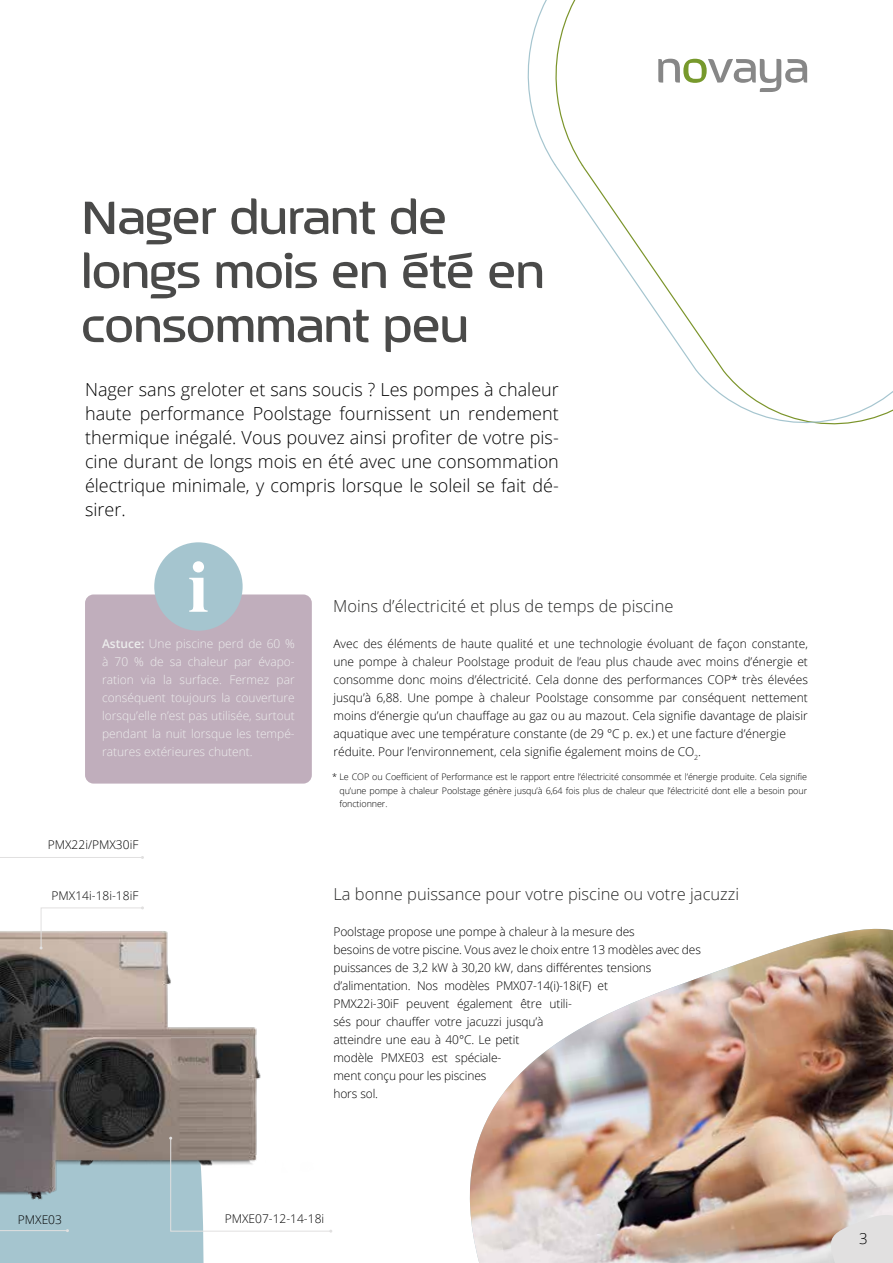
<style>
.page{position:relative;width:893px;height:1263px;background:#fff}
.page>*{position:absolute;margin:0;border:0;box-sizing:border-box;transform-origin:0 0}
.t1{font:500 52.5px/54px "September";color:#4a4a49}
.t2{font:300 18px/24px "Open Sans";color:#000;text-align:justify}
.t3{font:300 16.5px "Open Sans";color:#282827}
.t4{font:300 15px "Open Sans";color:#000}
.t5{font:300 12px/18px "Open Sans";color:#000}
.t6{font:300 12px/18px "Open Sans";color:#ededed;text-align:justify}
.t7{font:300 9px/13.5px "Open Sans";letter-spacing:-.01em;color:#000;text-align:justify}
.s1{font-weight:600}
</style>
<div class="page">
<svg style="left:527px;top:0;width:366px;height:425px"></svg>
<div style="left:85px;top:594px;width:227px;height:189px;background:#c0aebc;border-radius:9px"></div>
<div style="left:154px;top:542px;width:89px;height:89px;background:#a5c5cf;border-radius:50%"></div>
<svg style="left:189px;top:561px;width:19px;height:51px"></svg>
<img style="left:469px;top:929px;width:424px;height:334px">
<div style="left:0;top:1248px;width:204px;height:15px;background:#a5c5cf"></div>
<img style="left:0;top:931px;width:261px;height:317px">
<svg style="left:0;top:1170px;width:69px;height:62px;background:#95a8af"></svg>
<svg style="left:169px;top:1137px;width:163px;height:96px"></svg>
<svg style="left:0;top:856px;width:144px;height:93px"></svg>
<svg style="left:658px;top:59px;width:149px;height:33px"></svg>
<svg style="left:824px;top:1206px;width:69px;height:57px;background:#ddd6d2"></svg>
<h1 class="t1" style="left:81px;top:189px;width:464px">Nager durant de longs mois en été en consommant peu</h1>
<p class="t2" style="left:85px;top:377px;width:475px">Nager sans greloter et sans soucis ? Les pompes à chaleur haute performance Poolstage fournissent un rendement thermique inégalé. Vous pouvez ainsi profiter de votre pis&shy;cine durant de longs mois en été avec une consommation électrique minimale, y compris lorsque le soleil se fait dé&shy;sirer.</p>
<p class="t6" style="left:102px;top:634px;width:194px"><span class="s1">Astuce:</span> Une piscine perd de 60 % à 70 % de sa chaleur par évapo&shy;ration via la surface. Fermez par conséquent toujours la couverture lorsqu’elle n’est pas utilisée, surtout pendant la nuit lorsque les tempé&shy;ratures extérieures chutent.</p>
<p class="t5" style="left:48px;top:835px;width:92px">PMX22i/PMX30iF</p>
<p class="t5" style="left:52px;top:886px;width:88px">PMX14i-18i-18iF</p>
<h3 class="t3" style="left:333px;top:595px;width:342px">Moins d’électricité et plus de temps de piscine</h3>
<p class="t5" style="left:333px;top:634px;width:476px">Avec des éléments de haute qualité et une technologie évoluant de façon constante, une pompe à chaleur Poolstage produit de l’eau plus chaude avec moins d’énergie et consomme donc moins d’électricité. Cela donne des performances COP* très élevées jusqu’à 6,88. Une pompe à chaleur Poolstage consomme par conséquent nettement moins d’énergie qu’un chauffage au gaz ou au mazout. Cela signifie davantage de plaisir aquatique avec une température constante (de 29 °C p. ex.) et une facture d’énergie réduite. Pour l’environnement, cela signifie également moins de CO<sub>2</sub>.</p>
<p class="t7" style="left:339px;top:770px;width:469px;text-indent:-7px">* Le COP ou Coefficient of Performance est le rapport entre l’électricité consommée et l’énergie produite. Cela signifie qu’une pompe à chaleur Poolstage génère jusqu’à 6,64 fois plus de chaleur que l’électricité dont elle a besoin pour fonctionner.</p>
<h3 class="t3" style="left:333px;top:883px;width:407px">La bonne puissance pour votre piscine ou votre jacuzzi</h3>
<p class="t5" style="left:333px;top:922px;width:369px">Poolstage propose une pompe à chaleur à la mesure des<br>besoins de votre piscine. Vous avez le choix entre 13 modèles avec des puissances de 3,2 kW à 30,20 kW, dans différentes tensions d’alimentation. Nos modèles PMX07-14(i)-18i(F) et<br>PMX22i-30iF peuvent également être utili-<br>sés pour chauffer votre jacuzzi jusqu’à<br>atteindre une eau à 40°C. Le petit<br>modèle PMXE03 est spéciale-<br>ment conçu pour les piscines<br>hors sol.</p>
<p class="t5" style="left:18px;top:1210px;width:46px">PMXE03</p>
<p class="t5" style="left:225px;top:1209px;width:101px">PMXE07-12-14-18i</p>
<p class="t4" style="left:859px;top:1228px;width:10px">3</p>
</div>
